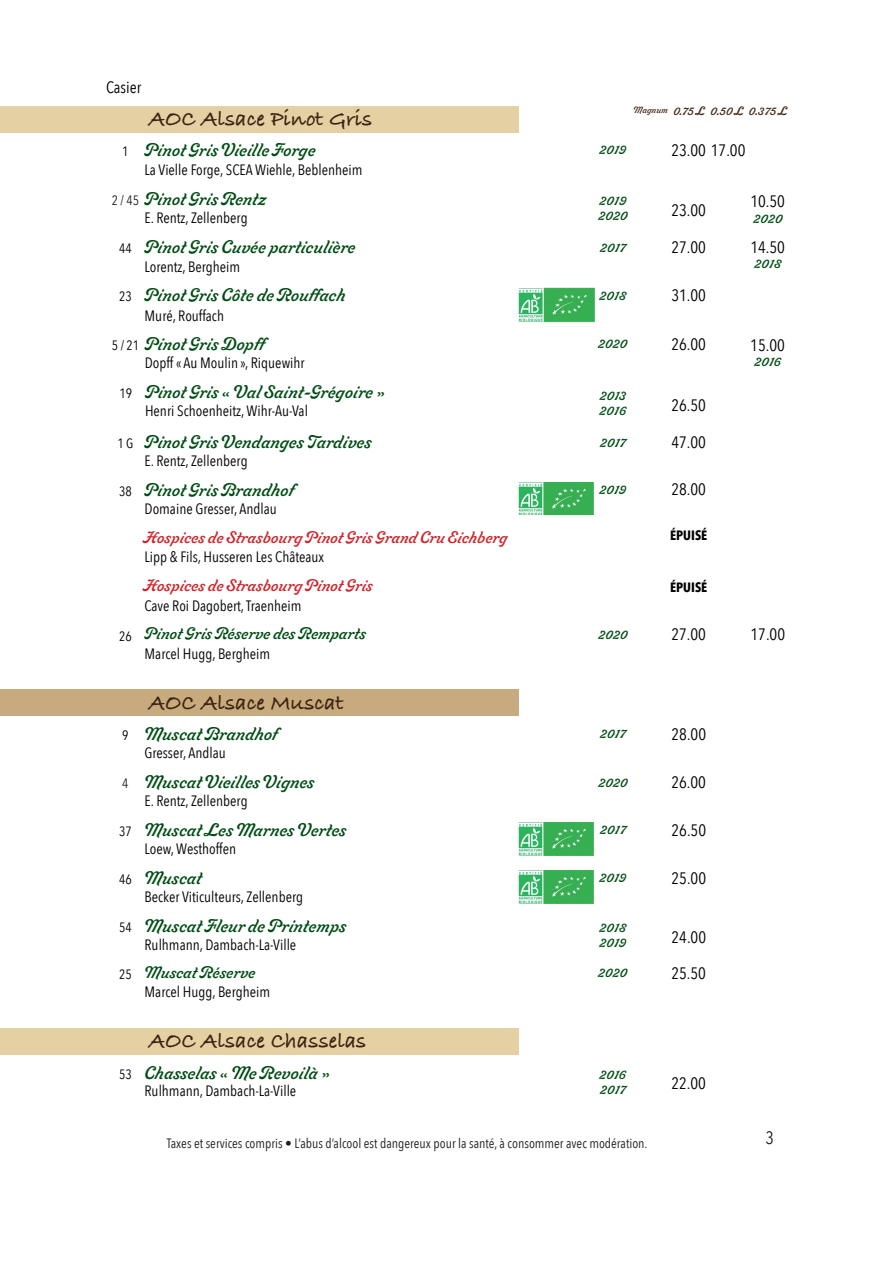
<style>
.page{position:relative;width:893px;height:1263px;background:#fff}
.page>*{position:absolute;margin:0;border:0;box-sizing:border-box;transform-origin:0 0}
.t1{font:700 22.5px "Bradley Hand ITCTT";color:#3c2310}
.t2{font:18px "Livermore Script ATF";color:#004d15}
.t3{font:18px "Avenir Next Condensed";color:#231f20}
.t4{font:16.5px "Avenir Next Condensed";color:#000001}
.t5{font:16.5px "Livermore Script ATF";color:#d1232a}
.t6{font:16.5px "Livermore Script ATF";letter-spacing:-.005em;color:#004d15}
.t7{font:15px "Avenir Next Condensed";color:#000001}
.t8{font:13.5px/15px "Livermore Script ATF";color:#004d15}
.t9{font:13.5px "Avenir Next Condensed";color:#231f20}
.t10{font:13.5px "Avenir Next Condensed";color:#000001}
.t11{font:700 13.5px "Avenir Next Condensed";color:#000001}
.t12{font:12px "Livermore Script ATF Rough No.1";color:#3c2310}
.s1{font-family:"Avenir Next Condensed";font-size:13.5px;color:#000001}
</style>
<div class="page">
<div style="left:0;top:106px;width:519px;height:26px;background:#e5d0a4"></div>
<div style="left:0;top:690px;width:519px;height:26px;background:#c7ab7e"></div>
<img style="left:519px;top:288px;width:75px;height:35px">
<img style="left:519px;top:482px;width:75px;height:33px">
<img style="left:519px;top:823px;width:75px;height:32px">
<img style="left:519px;top:871px;width:75px;height:32px">
<div style="left:0;top:1028px;width:519px;height:26px;background:#e5d0a4"></div>
<p class="t4" style="left:106px;top:74px;width:37px">Casier</p>
<h1 class="t1" style="left:149px;top:102px;width:225px">AOC Alsace Pinot Gris</h1>
<p class="t12" style="left:634px;top:103px;width:155px"><sup>Magnum</sup> 0.75 L 0.50 L 0.375 L</p>
<p class="t10" style="left:122px;top:140px;width:8px">1</p>
<p class="t2" style="left:145px;top:138px;width:173px">Pinot Gris Vieille Forge</p>
<p class="t7" style="left:145px;top:156px;width:219px">La Vielle Forge, SCEA Wiehle, Beblenheim</p>
<p class="t8" style="left:599px;top:142px;width:28px">2019</p>
<p class="t4" style="left:671px;top:136px;width:76px">23.00 17.00</p>
<p class="t2" style="left:145px;top:186px;width:123px">Pinot Gris Rentz</p>
<p class="t7" style="left:145px;top:205px;width:105px">E. Rentz, Zellenberg</p>
<p class="t9" style="left:112px;top:188px;width:29px">2 / 45</p>
<p class="t4" style="left:750px;top:187px;width:36px">10.50</p>
<p class="t8" style="left:598px;top:193px;width:31px">2019<br>2020</p>
<p class="t4" style="left:671px;top:197px;width:36px">23.00</p>
<p class="t8" style="left:753px;top:210px;width:31px">2020</p>
<p class="t2" style="left:145px;top:235px;width:212px">Pinot Gris Cuvée particulière</p>
<p class="t7" style="left:145px;top:253px;width:97px">Lorentz, Bergheim</p>
<p class="t10" style="left:119px;top:237px;width:14px">44</p>
<p class="t4" style="left:750px;top:233px;width:36px">14.50</p>
<p class="t8" style="left:600px;top:239px;width:27px">2017</p>
<p class="t4" style="left:671px;top:233px;width:36px">27.00</p>
<p class="t8" style="left:754px;top:256px;width:28px">2018</p>
<p class="t2" style="left:119px;top:283px;width:228px"><span class="s1">23</span> Pinot Gris Côte de Rouffach</p>
<p class="t8" style="left:599px;top:287px;width:28px">2018</p>
<p class="t4" style="left:671px;top:281px;width:36px">31.00</p>
<p class="t7" style="left:145px;top:302px;width:81px">Muré, Rouffach</p>
<p class="t2" style="left:145px;top:332px;width:125px">Pinot Gris Dopff</p>
<p class="t7" style="left:145px;top:350px;width:161px">Dopff « Au Moulin », Riquewihr</p>
<p class="t10" style="left:112px;top:334px;width:29px">5 / 21</p>
<p class="t4" style="left:671px;top:330px;width:36px">26.00</p>
<p class="t4" style="left:750px;top:331px;width:36px">15.00</p>
<p class="t8" style="left:598px;top:336px;width:31px">2020</p>
<p class="t8" style="left:754px;top:353px;width:28px">2016</p>
<p class="t10" style="left:119px;top:382px;width:14px">19</p>
<p class="t2" style="left:145px;top:380px;width:241px">Pinot Gris « Val Saint-Grégoire »</p>
<p class="t7" style="left:145px;top:398px;width:164px">Henri Schoenheitz, Wihr-Au-Val</p>
<p class="t8" style="left:599px;top:387px;width:28px">2013<br>2016</p>
<p class="t4" style="left:671px;top:391px;width:36px">26.50</p>
<p class="t2" style="left:145px;top:429px;width:228px">Pinot Gris Vendanges Tardives</p>
<p class="t8" style="left:600px;top:434px;width:27px">2017</p>
<p class="t7" style="left:145px;top:448px;width:105px">E. Rentz, Zellenberg</p>
<p class="t10" style="left:117px;top:432px;width:18px">1 G</p>
<p class="t4" style="left:671px;top:428px;width:36px">47.00</p>
<p class="t10" style="left:119px;top:480px;width:14px">38</p>
<p class="t2" style="left:145px;top:477px;width:151px">Pinot Gris Brandhof</p>
<p class="t8" style="left:599px;top:482px;width:28px">2019</p>
<p class="t7" style="left:145px;top:496px;width:134px">Domaine Gresser, Andlau</p>
<p class="t5" style="left:145px;top:525px;width:364px">Hospices de Strasbourg Pinot Gris Grand Cru Eichberg</p>
<p class="t7" style="left:145px;top:544px;width:181px">Lipp &amp; Fils, Husseren Les Châteaux</p>
<p class="t5" style="left:145px;top:573px;width:230px">Hospices de Strasbourg Pinot Gris</p>
<p class="t7" style="left:145px;top:592px;width:159px">Cave Roi Dagobert, Traenheim</p>
<p class="t4" style="left:671px;top:475px;width:36px">28.00</p>
<p class="t11" style="left:670px;top:527px;width:39px">ÉPUISÉ</p>
<p class="t11" style="left:670px;top:579px;width:39px">ÉPUISÉ</p>
<p class="t6" style="left:145px;top:622px;width:223px">Pinot Gris Réserve des Remparts</p>
<p class="t8" style="left:598px;top:626px;width:31px">2020</p>
<p class="t7" style="left:145px;top:640px;width:127px">Marcel Hugg, Bergheim</p>
<p class="t10" style="left:119px;top:624px;width:14px">26</p>
<p class="t4" style="left:671px;top:620px;width:36px">27.00</p>
<h1 class="t1" style="left:149px;top:685px;width:196px">AOC Alsace Muscat</h1>
<p class="t2" style="left:145px;top:721px;width:134px">Muscat Brandhof</p>
<p class="t7" style="left:145px;top:740px;width:83px">Gresser, Andlau</p>
<p class="t10" style="left:122px;top:724px;width:8px">9</p>
<p class="t8" style="left:600px;top:725px;width:27px">2017</p>
<p class="t4" style="left:671px;top:720px;width:36px">28.00</p>
<p class="t2" style="left:145px;top:769px;width:171px">Muscat Vieilles Vignes</p>
<p class="t7" style="left:145px;top:788px;width:105px">E. Rentz, Zellenberg</p>
<p class="t9" style="left:122px;top:772px;width:8px">4</p>
<p class="t8" style="left:598px;top:774px;width:31px">2020</p>
<p class="t4" style="left:671px;top:768px;width:36px">26.00</p>
<p class="t2" style="left:145px;top:817px;width:203px">Muscat Les Marnes Vertes</p>
<p class="t7" style="left:145px;top:836px;width:93px">Loew, Westhoffen</p>
<p class="t10" style="left:119px;top:820px;width:14px">37</p>
<p class="t8" style="left:600px;top:822px;width:27px">2017</p>
<p class="t4" style="left:671px;top:816px;width:36px">26.50</p>
<p class="t2" style="left:145px;top:865px;width:59px">Muscat</p>
<p class="t7" style="left:145px;top:884px;width:160px">Becker Viticulteurs, Zellenberg</p>
<p class="t10" style="left:119px;top:868px;width:14px">46</p>
<p class="t8" style="left:599px;top:870px;width:28px">2019</p>
<p class="t4" style="left:671px;top:864px;width:36px">25.00</p>
<p class="t10" style="left:119px;top:916px;width:14px">54</p>
<p class="t2" style="left:145px;top:913px;width:203px">Muscat Fleur de Printemps</p>
<p class="t7" style="left:145px;top:931px;width:153px">Rulhmann, Dambach-La-Ville</p>
<p class="t8" style="left:599px;top:920px;width:28px">2018<br>2019</p>
<p class="t4" style="left:671px;top:923px;width:36px">24.00</p>
<p class="t6" style="left:145px;top:961px;width:112px">Muscat Réserve</p>
<p class="t8" style="left:598px;top:965px;width:31px">2020</p>
<p class="t7" style="left:145px;top:979px;width:127px">Marcel Hugg, Bergheim</p>
<p class="t10" style="left:119px;top:963px;width:14px">25</p>
<p class="t4" style="left:671px;top:959px;width:36px">25.50</p>
<p class="t10" style="left:119px;top:1062px;width:14px">53</p>
<h1 class="t1" style="left:149px;top:1024px;width:219px">AOC Alsace Chasselas</h1>
<p class="t7" style="left:145px;top:1078px;width:153px">Rulhmann, Dambach-La-Ville</p>
<p class="t2" style="left:145px;top:1060px;width:187px">Chasselas « Me Revoilà »</p>
<p class="t8" style="left:599px;top:1066px;width:28px">2016<br>2017</p>
<p class="t4" style="left:671px;top:1069px;width:36px">22.00</p>
<p class="t4" style="left:750px;top:620px;width:36px">17.00</p>
<p class="t9" style="left:167px;top:1131px;width:482px">Taxes et services compris • L’abus d’alcool est dangereux pour la santé, à consommer avec modération.</p>
<p class="t3" style="left:765px;top:1122px;width:10px">3</p>
</div>
